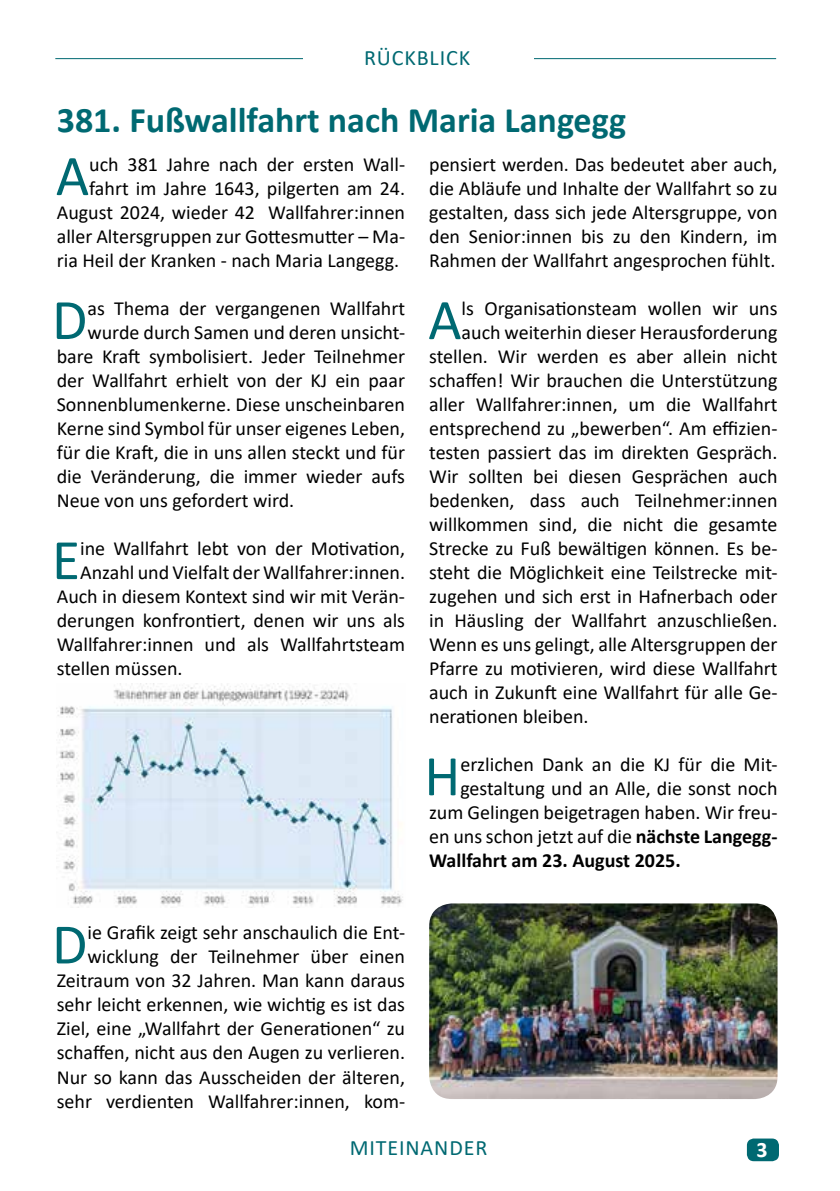
<style>
.page{position:relative;width:840px;height:1191px;background:#fff}
.page>*{position:absolute;margin:0;border:0;box-sizing:border-box;transform-origin:0 0}
.t1{font:57.8px "Calibri";color:#006972}
.t2{font:700 36px "Calibri";color:#006972}
.t3{font:22px "Calibri";letter-spacing:.04em;color:#006972}
.t4{font:700 22px "Calibri";color:#fff}
.t5{font:20px/24px "Calibri";color:#000;text-align:right}
.t6{font:700 20px "Calibri";color:#000}
.s1{font-weight:700}
</style>
<div class="page">
<img style="left:429px;top:903px;width:348px;height:196px">
<hr style="left:55px;top:58px;width:720px;height:1px;background:#006972">
<div style="left:303px;top:38px;width:230px;height:29px;background:#fff"></div>
<div style="left:746px;top:1138px;width:32px;height:23px;background:#006972;border-radius:7px"></div>
<img style="left:57px;top:683px;width:346px;height:225px">
<p class="t3" style="left:364px;top:42px;width:108px">RÜCKBLICK</p>
<h2 class="t2" style="left:57px;top:94px;width:570px">381. Fußwallfahrt nach Maria Langegg</h2>
<h1 class="t1" style="left:56px;top:136px;width:35px">A</h1>
<p class="t5" style="left:429px;top:152px;width:349px;text-align:justify">pensiert werden. Das bedeutet aber auch, die Abläufe und Inhalte der Wallfahrt so zu gestalten, dass sich jede Altersgruppe, von den Senior:innen bis zu den Kindern, im Rahmen der Wallfahrt angesprochen fühlt.</p>
<h1 class="t1" style="left:428px;top:280px;width:35px">A</h1>
<p class="t5" style="left:461px;top:296px;width:317px">ls Organisationsteam wollen wir uns</p>
<p class="t5" style="left:57px;top:152px;width:349px">uch 381 Jahre nach der ersten Wall&shy;fahrt im Jahre 1643, pilgerten am 24.<br>August 2024, wieder 42 Wallfahrer:innen aller Altersgruppen zur Gottesmutter – Ma&shy;ria Heil der Kranken - nach Maria Langegg.</p>
<h1 class="t1" style="left:52px;top:280px;width:37px">D</h1>
<p class="t5" style="left:87px;top:296px;width:319px">as Thema der vergangenen Wallfahrt</p>
<p class="t5" style="left:461px;top:320px;width:317px">auch weiterhin dieser Herausforderung</p>
<p class="t5" style="left:429px;top:344px;width:350px">stellen. Wir werden es aber allein nicht</p>
<p class="t5" style="left:429px;top:368px;width:349px">schaffen! Wir brauchen die Unterstützung</p>
<p class="t5" style="left:429px;top:392px;width:349px">aller Wallfahrer:innen, um die Wallfahrt</p>
<p class="t5" style="left:429px;top:416px;width:349px">entsprechend zu „bewerben“. Am effizien-</p>
<p class="t5" style="left:429px;top:440px;width:349px">testen passiert das im direkten Gespräch.</p>
<p class="t5" style="left:429px;top:464px;width:349px">Wir sollten bei diesen Gesprächen auch</p>
<p class="t5" style="left:429px;top:488px;width:349px">bedenken, dass auch Teilnehmer:innen</p>
<p class="t5" style="left:429px;top:512px;width:350px">willkommen sind, die nicht die gesamte</p>
<p class="t5" style="left:429px;top:536px;width:349px">Strecke zu Fuß bewältigen können. Es be-</p>
<p class="t5" style="left:429px;top:560px;width:349px">steht die Möglichkeit eine Teilstrecke mit-</p>
<p class="t5" style="left:429px;top:584px;width:349px">zugehen und sich erst in Hafnerbach oder</p>
<p class="t5" style="left:429px;top:608px;width:349px">in Häusling der Wallfahrt anzuschließen.</p>
<p class="t5" style="left:429px;top:632px;width:350px">Wenn es uns gelingt, alle Altersgruppen der</p>
<p class="t5" style="left:429px;top:656px;width:349px">Pfarre zu motivieren, wird diese Wallfahrt</p>
<p class="t5" style="left:429px;top:680px;width:349px">auch in Zukunft eine Wallfahrt für alle Ge-</p>
<p class="t5" style="left:429px;top:704px;width:161px">nerationen bleiben.</p>
<h1 class="t1" style="left:424px;top:736px;width:38px">H</h1>
<p class="t5" style="left:460px;top:752px;width:318px">erzlichen Dank an die KJ für die Mit-</p>
<p class="t5" style="left:87px;top:320px;width:319px">wurde durch Samen und deren unsicht-</p>
<p class="t5" style="left:57px;top:344px;width:350px">bare Kraft symbolisiert. Jeder Teilnehmer</p>
<p class="t5" style="left:57px;top:368px;width:350px">der Wallfahrt erhielt von der KJ ein paar</p>
<p class="t5" style="left:57px;top:392px;width:349px">Sonnenblumenkerne. Diese unscheinbaren</p>
<p class="t5" style="left:57px;top:416px;width:350px">Kerne sind Symbol für unser eigenes Leben,</p>
<p class="t5" style="left:57px;top:440px;width:349px">für die Kraft, die in uns allen steckt und für</p>
<p class="t5" style="left:57px;top:464px;width:349px">die Veränderung, die immer wieder aufs</p>
<p class="t5" style="left:57px;top:488px;width:239px">Neue von uns gefordert wird.</p>
<h1 class="t1" style="left:52px;top:520px;width:30px">E</h1>
<p class="t5" style="left:80px;top:536px;width:326px">ine Wallfahrt lebt von der Motivation,</p>
<p class="t5" style="left:80px;top:560px;width:326px">Anzahl und Vielfalt der Wallfahrer:innen.</p>
<p class="t5" style="left:57px;top:584px;width:349px">Auch in diesem Kontext sind wir mit Verän-</p>
<p class="t5" style="left:57px;top:608px;width:349px">derungen konfrontiert, denen wir uns als</p>
<p class="t5" style="left:57px;top:632px;width:350px">Wallfahrer:innen und als Wallfahrtsteam</p>
<p class="t5" style="left:57px;top:656px;width:127px">stellen müssen.</p>
<p class="t5" style="left:460px;top:776px;width:318px">gestaltung und an Alle, die sonst noch</p>
<p class="t5" style="left:429px;top:800px;width:349px">zum Gelingen beigetragen haben. Wir freu-</p>
<p class="t5" style="left:429px;top:824px;width:349px">en uns schon jetzt auf die <span class="s1">nächste Langegg-</span></p>
<p class="t6" style="left:429px;top:846px;width:253px">Wallfahrt am 23. August 2025.</p>
<p class="t5" style="left:57px;top:920px;width:350px">ie Grafik zeigt sehr anschaulich die Ent&shy;wicklung der Teilnehmer über einen Zeitraum von 32 Jahren. Man kann daraus sehr leicht erkennen, wie wichtig es ist das Ziel, eine „Wallfahrt der Generationen“ zu schaffen, nicht aus den Augen zu verlieren.<br>Nur so kann das Ausscheiden der älteren, sehr verdienten Wallfahrer:innen, kom-</p>
<h1 class="t1" style="left:52px;top:904px;width:37px">D</h1>
<p class="t3" style="left:349px;top:1132px;width:139px">MITEINANDER</p>
<p class="t4" style="left:756px;top:1134px;width:13px">3</p>
</div>
